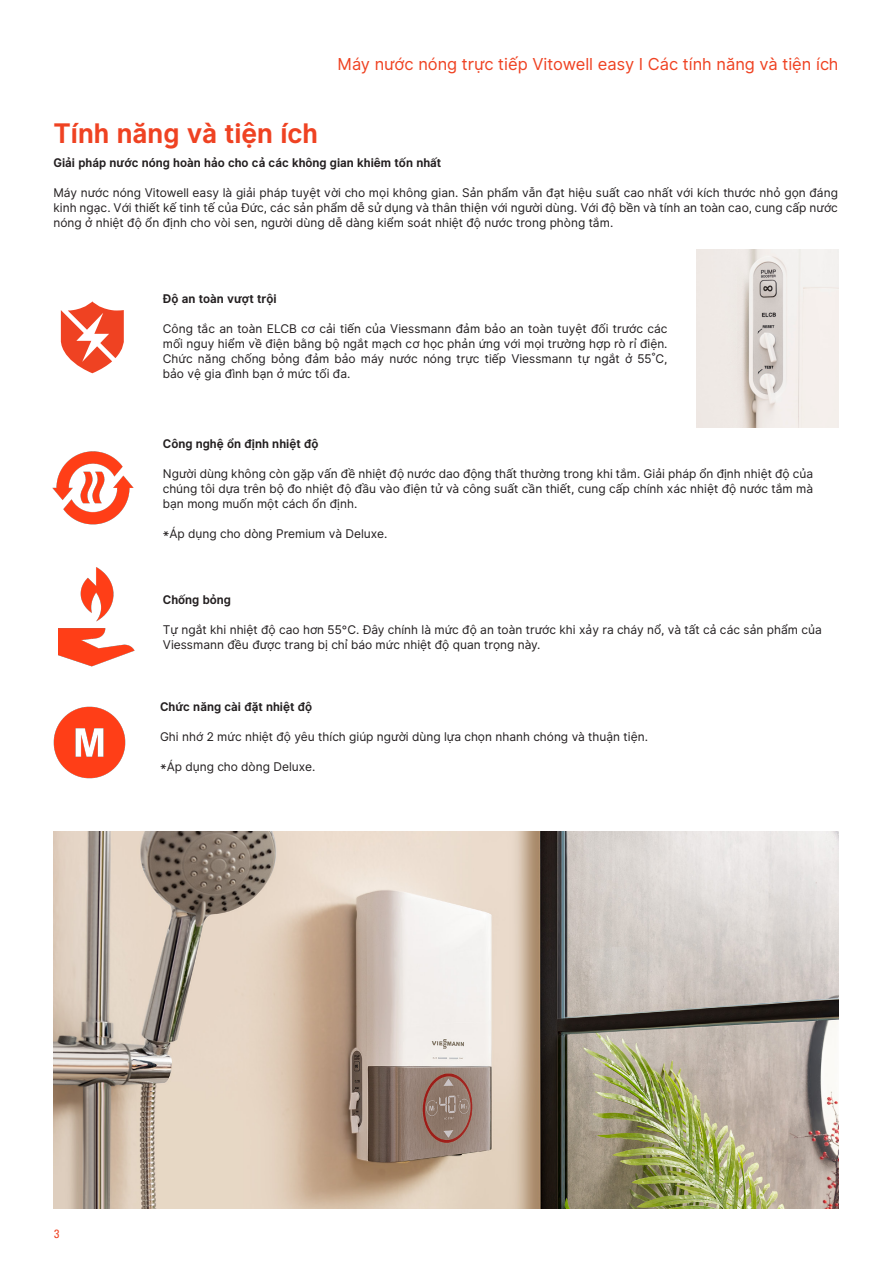
<style>
.page{position:relative;width:893px;height:1263px;background:#fff}
.page>*{position:absolute;margin:0;border:0;box-sizing:border-box;transform-origin:0 0}
.t1{font:700 27px "Inter UI";color:#ef4222}
.t2{font:16.5px "Inter UI";color:#ef4222}
.t3{font:12px/15px "Inter UI";color:#231f20;text-align:justify}
.t4{font:700 12px "Inter UI";color:#231f20}
.t5{font:condensed 12px "Univers LTCYR 57";color:#ef4222}
</style>
<div class="page">
<img style="left:53px;top:831px;width:785px;height:378px">
<img style="left:696px;top:249px;width:143px;height:178px">
<svg style="left:60px;top:301px;width:64px;height:72px"></svg>
<img style="left:53px;top:706px;width:73px;height:73px">
<img style="left:58px;top:567px;width:77px;height:100px">
<img style="left:52px;top:451px;width:82px;height:74px">
<p class="t1" style="left:53px;top:115px;width:266px">Tính năng và tiện ích</p>
<p class="t2" style="left:338px;top:52px;width:502px">Máy nước nóng trực tiếp Vitowell easy I Các tính năng và tiện ích</p>
<p class="t4" style="left:53px;top:155px;width:389px">Giải pháp nước nóng hoàn hảo cho cả các không gian khiêm tốn nhất</p>
<p class="t3" style="left:53px;top:186px;width:786px">Máy nước nóng Vitowell easy là giải pháp tuyệt vời cho mọi không gian. Sản phẩm vẫn đạt hiệu suất cao nhất với kích thước nhỏ gọn đáng kinh ngạc. Với thiết kế tinh tế của Đức, các sản phẩm dễ sử dụng và thân thiện với người dùng. Với độ bền và tính an toàn cao, cung cấp nước nóng ở nhiệt độ ổn định cho vòi sen, người dùng dễ dàng kiểm soát nhiệt độ nước trong phòng tắm.</p>
<p class="t4" style="left:163px;top:290px;width:115px">Độ an toàn vượt trội</p>
<p class="t3" style="left:163px;top:321px;width:506px">Công tắc an toàn ELCB cơ cải tiến của Viessmann đảm bảo an toàn tuyệt đối trước các mối nguy hiểm về điện bằng bộ ngắt mạch cơ học phản ứng với mọi trường hợp rò rỉ điện.<br>Chức năng chống bỏng đảm bảo máy nước nóng trực tiếp Viessmann tự ngắt ở 55˚C, bảo vệ gia đình bạn ở mức tối đa.</p>
<p class="t4" style="left:163px;top:436px;width:157px">Công nghệ ổn định nhiệt độ</p>
<p class="t3" style="left:163px;top:467px;width:652px">Người dùng không còn gặp vấn đề nhiệt độ nước dao động thất thường trong khi tắm. Giải pháp ổn định nhiệt độ của chúng tôi dựa trên bộ đo nhiệt độ đầu vào điện tử và công suất cần thiết, cung cấp chính xác nhiệt độ nước tắm mà bạn mong muốn một cách ổn định.</p>
<p class="t3" style="left:163px;top:527px;width:226px">*Áp dụng cho dòng Premium và Deluxe.</p>
<p class="t4" style="left:163px;top:591px;width:70px">Chống bỏng</p>
<p class="t3" style="left:163px;top:622px;width:660px">Tự ngắt khi nhiệt độ cao hơn 55°C. Đây chính là mức độ an toàn trước khi xảy ra cháy nổ, và tất cả các sản phẩm của<br>Viessmann đều được trang bị chỉ báo mức nhiệt độ quan trọng này.</p>
<p class="t4" style="left:160px;top:698px;width:154px">Chức năng cài đặt nhiệt độ</p>
<p class="t3" style="left:160px;top:729px;width:489px">Ghi nhớ 2 mức nhiệt độ yêu thích giúp người dùng lựa chọn nhanh chóng và thuận tiện.</p>
<p class="t3" style="left:160px;top:759px;width:157px">*Áp dụng cho dòng Deluxe.</p>
<p class="t5" style="left:54px;top:1226px;width:7px">3</p>
</div>
